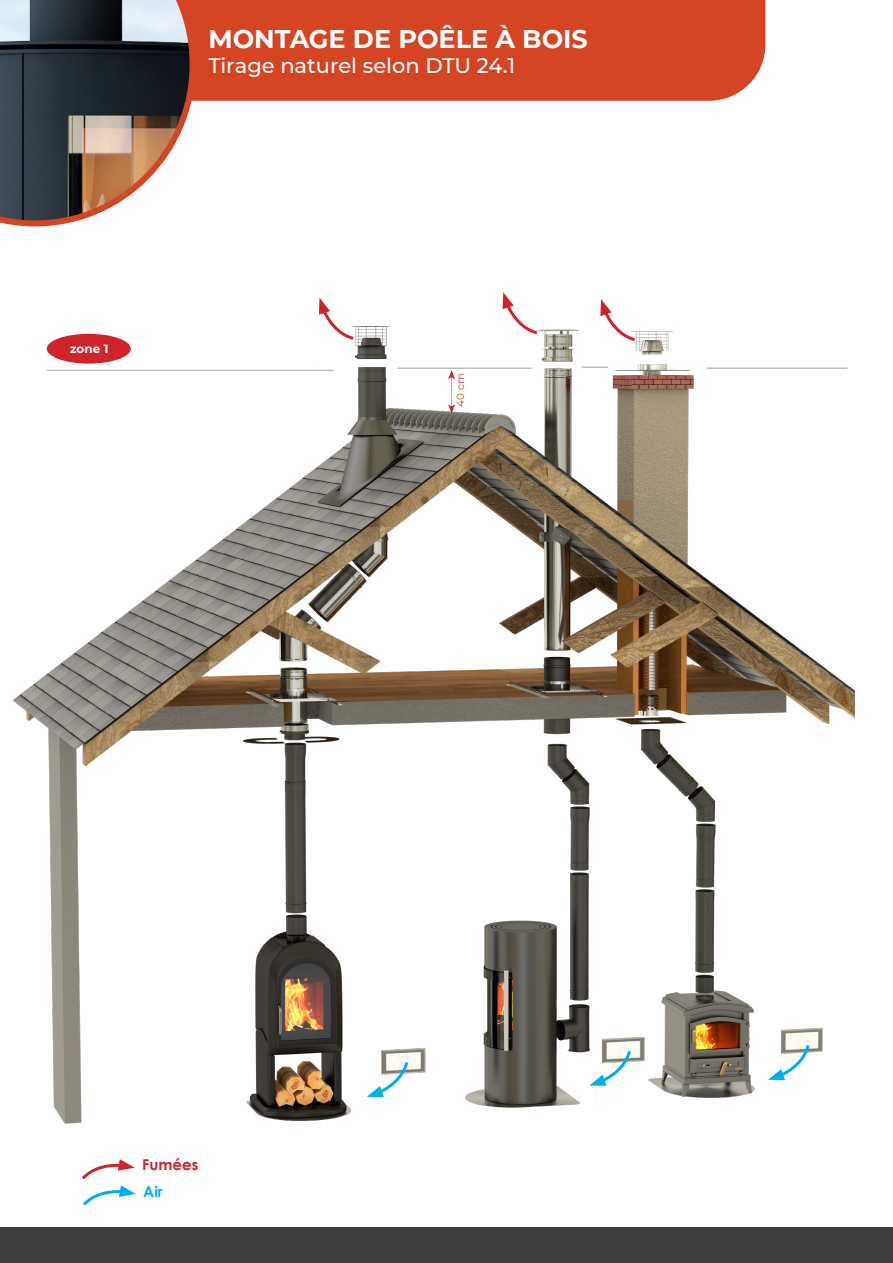
<style>
.page{position:relative;width:893px;height:1263px;background:#fff}
.page>*{position:absolute;margin:0;border:0;box-sizing:border-box;transform-origin:0 0}
.t1{font:700 25.5px "Montserrat";color:#fff}
.t2{font:500 21px "Montserrat";color:#fff}
.t3{font:700 15px "Century Gothic";color:#d1232a}
.t4{font:700 15px "Century Gothic";color:#00aeef}
.t5{font:700 12px "Montserrat";color:#fff}
.t6{font:10.5px "Montserrat";color:#d54423}
</style>
<div class="page">
<img style="left:12px;top:300px;width:843px;height:824px">
<hr style="left:47px;top:370px;width:287px;height:1px;background:#bcbdc0">
<hr style="left:398px;top:367px;width:133px;height:2px;background:#bcbdc0">
<hr style="left:707px;top:367px;width:140px;height:2px;background:#bcbdc0">
<div style="left:47px;top:334px;width:84px;height:30px;background:#d1232a;border-radius:50%"></div>
<svg style="left:448px;top:370px;width:7px;height:44px"></svg>
<hr style="left:581px;top:366px;width:27px;height:2px;background:#bcbdc0">
<div style="left:196px;top:0;width:569px;height:101px;background:#d54423"></div>
<svg style="left:0;top:0;width:196px;height:226px;background:#706766"></svg>
<svg style="left:82px;top:1159px;width:54px;height:47px"></svg>
<svg style="left:319px;top:298px;width:38px;height:44px"></svg>
<svg style="left:503px;top:292px;width:37px;height:45px"></svg>
<svg style="left:600px;top:299px;width:38px;height:44px"></svg>
<svg style="left:367px;top:1059px;width:43px;height:38px"></svg>
<svg style="left:589px;top:1047px;width:44px;height:39px"></svg>
<svg style="left:768px;top:1042px;width:44px;height:38px"></svg>
<div style="left:0;top:1227px;width:893px;height:36px;background:#3e3e3f"></div>
<p class="t1" style="left:208px;top:21px;width:381px">MONTAGE DE POÊLE À BOIS</p>
<p class="t2" style="left:208px;top:51px;width:308px">Tirage naturel selon DTU 24.1</p>
<p class="t5" style="left:70px;top:340px;width:40px">zone 1</p>
<p class="t6" style="left:453px;top:407px;width:35px;rotate:-90deg">40 cm</p>
<p class="t3" style="left:142px;top:1153px;width:58px">Fumées</p>
<p class="t4" style="left:143px;top:1180px;width:21px">Air</p>
</div>
